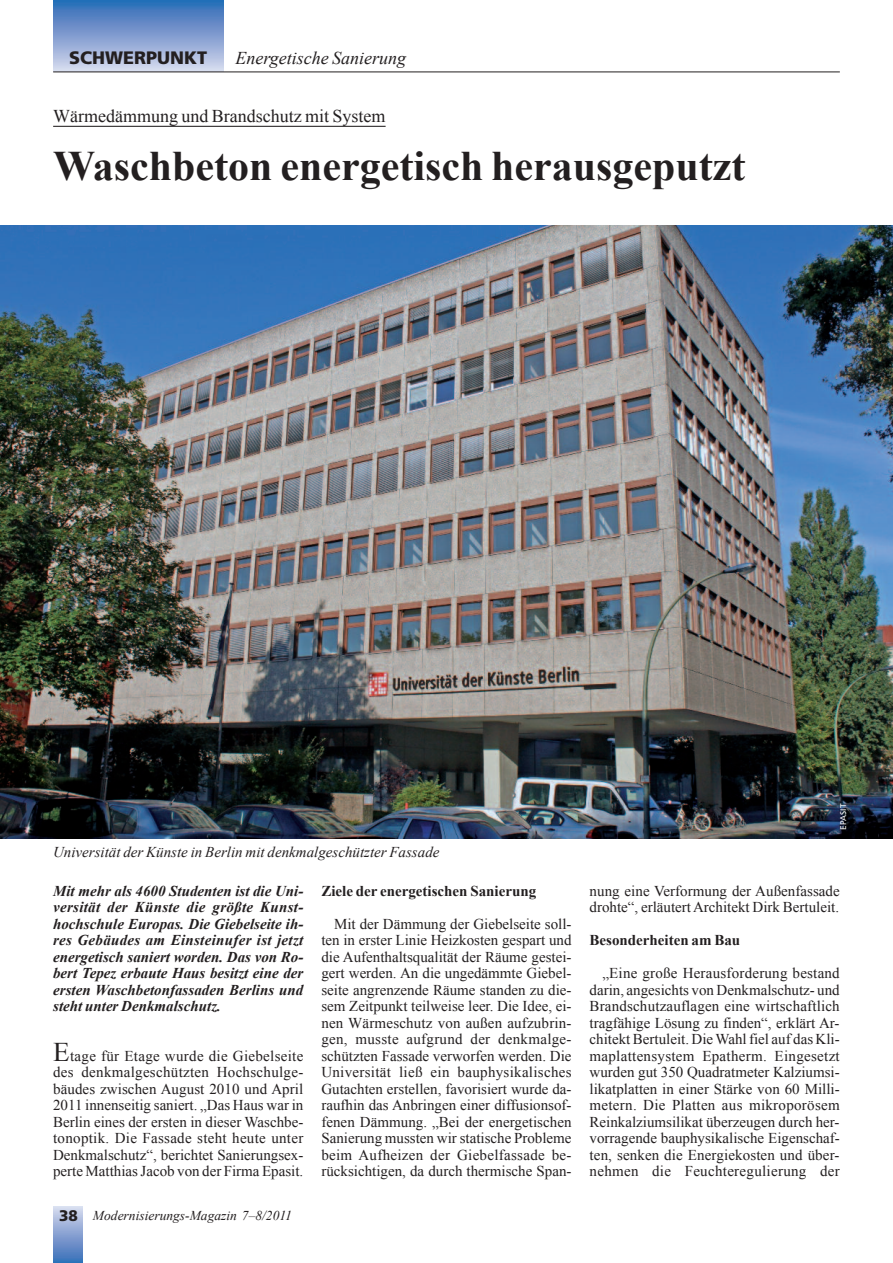
<style>
.page{position:relative;width:893px;height:1263px;background:#fff}
.page>*{position:absolute;margin:0;border:0;box-sizing:border-box;transform-origin:0 0}
.t1{font:700 42px "Times New Roman";color:#231f20}
.t2{font:18px "Times New Roman";color:#231f20}
.t3{font:italic 18px "Times New Roman";color:#231f20}
.t4{font:900 18px "Frutiger LT Std";color:#231f20}
.t5{font:15px/16.5px "Times New Roman";color:#231f20;text-align:justify}
.t6{font:italic 700 15px/16.5px "Times New Roman";color:#231f20;text-align:justify}
.t7{font:italic 15px "Times New Roman";color:#231f20}
.t8{font:700 15px "Times New Roman";color:#231f20}
.t9{font:italic 13.5px "Times New Roman";color:#231f20}
.t10{font:8.25px "Frutiger LT Std";color:#fff}
.s1{font-size:27px}
.s2{font-family:"Frutiger LT Std";font-weight:900;font-style:normal;font-size:15.3px}
</style>
<div class="page">
<div style="left:53px;top:1206px;width:30px;height:57px;background:linear-gradient(to bottom,#dadbee,#366cb7)"></div>
<div style="left:53px;top:0;width:170px;height:71px;background:linear-gradient(to bottom,#2a67b5,#d8d7ed)"></div>
<hr style="left:53px;top:72px;width:787px;height:1px;background:#231f20">
<hr style="left:53px;top:126px;width:333px;height:1px;background:#231f20">
<img style="left:0;top:225px;width:893px;height:614px">
<p class="t4" style="left:69px;top:50px;width:140px">SCHWERPUNKT</p>
<p class="t3" style="left:235px;top:48px;width:172px">Energetische Sanierung</p>
<p class="t2" style="left:53px;top:106px;width:334px">Wärmedämmung und Brandschutz mit System</p>
<h1 class="t1" style="left:53px;top:143px;width:694px">Waschbeton energetisch herausgeputzt</h1>
<p class="t7" style="left:53px;top:843px;width:388px">Universität der Künste in Berlin mit denkmalgeschützter Fassade</p>
<p class="t10" style="left:840px;top:829px;width:27px;rotate:-90deg">EPASIT</p>
<p class="t6" style="left:53px;top:882px;width:252px">Mit mehr als 4600 Studenten ist die Uni&shy;versität der Künste die größte Kunst&shy;hochschule Europas. Die Giebelseite ih&shy;res Gebäudes am Einsteinufer ist jetzt energetisch saniert worden. Das von Ro&shy;bert Tepez erbaute Haus besitzt eine der ersten Waschbetonfassaden Berlins und steht unter Denkmalschutz.</p>
<p class="t5" style="left:53px;top:1047px;width:252px"><span class="s1">E</span>tage für Etage wurde die Giebelseite des denkmalgeschützten Hochschulge&shy;bäudes zwischen August 2010 und April 2011 innenseitig saniert. „Das Haus war in Berlin eines der ersten in dieser Waschbe&shy;tonoptik. Die Fassade steht heute unter Denkmalschutz“, berichtet Sanierungsex&shy;perte Matthias Jacob von der Firma Epasit.</p>
<p class="t9" style="left:59px;top:1208px;width:234px"><span class="s2">38</span> Modernisierungs-Magazin 7–8/2011</p>
<p class="t8" style="left:321px;top:882px;width:216px">Ziele der energetischen Sanierung</p>
<p class="t5" style="left:321px;top:915px;width:252px;text-indent:13px">Mit der Dämmung der Giebelseite soll&shy;ten in erster Linie Heizkosten gespart und die Aufenthaltsqualität der Räume gestei&shy;gert werden. An die ungedämmte Giebel&shy;seite angrenzende Räume standen zu die&shy;sem Zeitpunkt teilweise leer. Die Idee, ei&shy;nen Wärmeschutz von außen aufzubrin&shy;gen, musste aufgrund der denkmalge&shy;schützten Fassade verworfen werden. Die Universität ließ ein bauphysikalisches Gutachten erstellen, favorisiert wurde da&shy;raufhin das Anbringen einer diffusionsof&shy;fenen Dämmung. „Bei der energetischen Sanierung mussten wir statische Probleme beim Aufheizen der Giebelfassade be&shy;rücksichtigen, da durch thermische Span-</p>
<p class="t5" style="left:590px;top:882px;width:252px">nung eine Verformung der Außenfassade drohte“, erläutertArchitekt Dirk Bertuleit.</p>
<p class="t8" style="left:590px;top:932px;width:152px">Besonderheiten am Bau</p>
<p class="t5" style="left:590px;top:965px;width:252px;text-indent:13px">„Eine große Herausforderung bestand darin, angesichts von Denkmalschutz- und Brandschutzauflagen eine wirtschaftlich tragfähige Lösung zu finden“, erklärt Ar&shy;chitekt Bertuleit. DieWahl fiel auf das Kli&shy;maplattensystem Epatherm. Eingesetzt wurden gut 350 Quadratmeter Kalziumsi&shy;likatplatten in einer Stärke von 60 Milli&shy;metern. Die Platten aus mikroporösem Reinkalziumsilikat überzeugen durch her&shy;vorragende bauphysikalische Eigenschaf&shy;ten, senken die Energiekosten und über&shy;nehmen die Feuchteregulierung der</p>
</div>
